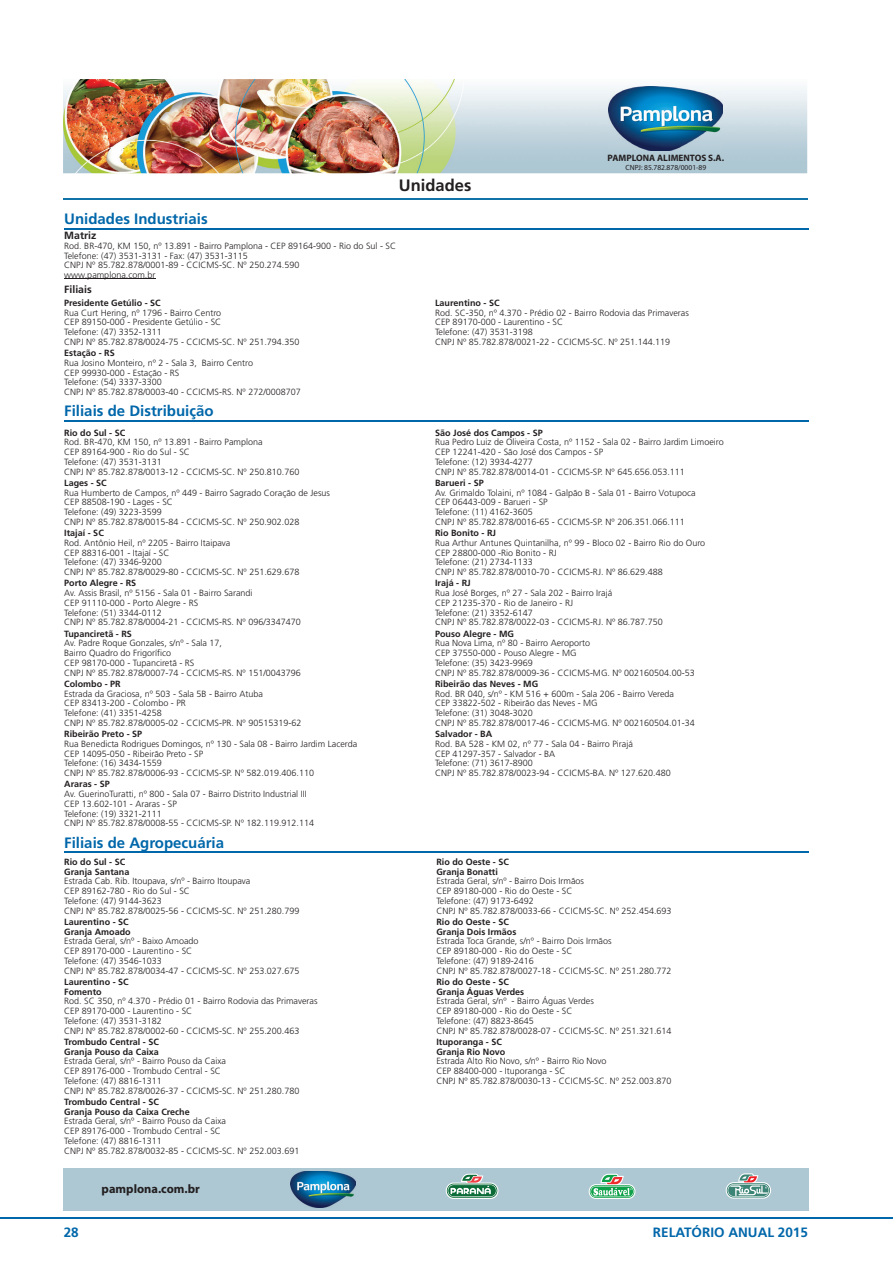
<style>
.page{position:relative;width:893px;height:1263px;background:#fff}
.page>*{position:absolute;margin:0;border:0;box-sizing:border-box;transform-origin:0 0}
.t1{font:700 16.5px "Frutiger";color:#231f20}
.t2{font:700 15px "Frutiger";color:#0067aa}
.t3{font:700 13.5px "Frutiger";color:#0067aa}
.t4{font:700 12.45px "Myriad Pro";color:#231f20}
.t5{font:700 10.5px "Frutiger";color:#231f20}
.t6{font:700 9.3px "Myriad Pro";color:#231f20}
.t7{font:300 9px/9.8px "Frutiger";color:#231f20}
.t8{font:700 9px/9.8px "Frutiger";color:#231f20}
.t9{font:7.5px "Myriad Pro";color:#231f20}
</style>
<div class="page">
<hr style="left:0;top:1218px;width:893px;height:1px;background:#0067aa">
<img style="left:63px;top:79px;width:744px;height:94px">
<img style="left:609px;top:86px;width:114px;height:65px">
<div style="left:63px;top:1168px;width:746px;height:42px;background:#adc7d3"></div>
<svg style="left:589px;top:1184px;width:46px;height:15px"></svg>
<svg style="left:590px;top:1174px;width:44px;height:24px"></svg>
<img style="left:290px;top:1171px;width:65px;height:37px">
<svg style="left:446px;top:1182px;width:52px;height:17px"></svg>
<svg style="left:447px;top:1174px;width:50px;height:24px"></svg>
<svg style="left:726px;top:1182px;width:45px;height:16px"></svg>
<svg style="left:727px;top:1173px;width:43px;height:24px"></svg>
<hr style="left:63px;top:198px;width:744px;height:1px;background:#1073a7">
<hr style="left:64px;top:228px;width:744px;height:2px;background:#0067aa">
<hr style="left:64px;top:279px;width:91px;height:1px;background:#231f20">
<hr style="left:64px;top:420px;width:744px;height:2px;background:#0067aa">
<hr style="left:64px;top:851px;width:744px;height:2px;background:#0067aa">
<h1 class="t1" style="left:399px;top:176px;width:74px">Unidades</h1>
<p class="t6" style="left:608px;top:152px;width:118px">PAMPLONA ALIMENTOS S.A.</p>
<p class="t9" style="left:626px;top:163px;width:82px">CNPJ: 85.782.878/0001-89</p>
<h2 class="t2" style="left:64px;top:210px;width:145px">Unidades Industriais</h2>
<p class="t5" style="left:64px;top:229px;width:34px">Matriz</p>
<p class="t7" style="left:64px;top:241px;width:333px">Rod. BR-470, KM 150, nº 13.891 - Bairro Pamplona - CEP 89164-900 - Rio do Sul - SC Telefone: (47) 3531-3131 - Fax: (47) 3531-3115<br>CNPJ Nº 85.782.878/0001-89 - CCICMS-SC. Nº 250.274.590<br>www.pamplona.com.br</p>
<p class="t5" style="left:64px;top:283px;width:29px">Filiais</p>
<p class="t8" style="left:64px;top:298px;width:98px">Presidente Getúlio - SC</p>
<p class="t7" style="left:64px;top:308px;width:237px">Rua Curt Hering, nº 1796 - Bairro Centro<br>CEP 89150-000 - Presidente Getúlio - SC<br>Telefone: (47) 3352-1311<br>CNPJ Nº 85.782.878/0024-75 - CCICMS-SC. Nº 251.794.350</p>
<p class="t8" style="left:64px;top:348px;width:52px">Estação - RS</p>
<p class="t7" style="left:64px;top:358px;width:238px">Rua Josino Monteiro, nº 2 - Sala 3, Bairro Centro<br>CEP 99930-000 - Estação - RS<br>Telefone: (54) 3337-3300<br>CNPJ Nº 85.782.878/0003-40 - CCICMS-RS. Nº 272/0008707</p>
<h2 class="t2" style="left:64px;top:402px;width:151px">Filiais de Distribuição</h2>
<p class="t8" style="left:64px;top:427px;width:63px">Rio do Sul - SC</p>
<p class="t7" style="left:64px;top:437px;width:237px">Rod. BR-470, KM 150, nº 13.891 - Bairro Pamplona<br>CEP 89164-900 - Rio do Sul - SC<br>Telefone: (47) 3531-3131<br>CNPJ Nº 85.782.878/0013-12 - CCICMS-SC. Nº 250.810.760</p>
<p class="t8" style="left:64px;top:478px;width:44px">Lages - SC</p>
<p class="t7" style="left:64px;top:488px;width:267px">Rua Humberto de Campos, nº 449 - Bairro Sagrado Coração de Jesus CEP 88508-190 - Lages - SC<br>Telefone: (49) 3223-3599<br>CNPJ Nº 85.782.878/0015-84 - CCICMS-SC. Nº 250.902.028</p>
<p class="t8" style="left:64px;top:528px;width:41px">Itajaí - SC</p>
<p class="t7" style="left:64px;top:538px;width:237px">Rod. Antônio Heil, nº 2205 - Bairro Itaipava<br>CEP 88316-001 - Itajaí - SC<br>Telefone: (47) 3346-9200<br>CNPJ Nº 85.782.878/0029-80 - CCICMS-SC. Nº 251.629.678</p>
<p class="t8" style="left:64px;top:578px;width:73px">Porto Alegre - RS</p>
<p class="t7" style="left:64px;top:588px;width:238px">Av. Assis Brasil, nº 5156 - Sala 01 - Bairro Sarandi<br>CEP 91110-000 - Porto Alegre - RS<br>Telefone: (51) 3344-0112<br>CNPJ Nº 85.782.878/0004-21 - CCICMS-RS. Nº 096/3347470</p>
<p class="t8" style="left:64px;top:628px;width:69px">Tupanciretã - RS</p>
<p class="t7" style="left:64px;top:638px;width:238px">Av. Padre Roque Gonzales, s/nº - Sala 17,<br>Bairro Quadro do Frigorífico<br>CEP 98170-000 - Tupanciretã - RS<br>CNPJ Nº 85.782.878/0007-74 - CCICMS-RS. Nº 151/0043796</p>
<p class="t8" style="left:64px;top:679px;width:58px">Colombo - PR</p>
<p class="t7" style="left:64px;top:688px;width:239px">Estrada da Graciosa, nº 503 - Sala 5B - Bairro Atuba<br>CEP 83413-200 - Colombo - PR<br>Telefone: (41) 3351-4258<br>CNPJ Nº 85.782.878/0005-02 - CCICMS-PR. Nº 90515319-62</p>
<p class="t8" style="left:64px;top:729px;width:79px">Ribeirão Preto - SP</p>
<p class="t7" style="left:64px;top:739px;width:294px">Rua Benedicta Rodrigues Domingos, nº 130 - Sala 08 - Bairro Jardim Lacerda CEP 14095-050 - Ribeirão Preto - SP<br>Telefone: (16) 3434-1559<br>CNPJ Nº 85.782.878/0006-93 - CCICMS-SP. Nº 582.019.406.110</p>
<p class="t8" style="left:64px;top:779px;width:47px">Araras - SP</p>
<p class="t7" style="left:64px;top:789px;width:251px">Av. GuerinoTuratti, nº 800 - Sala 07 - Bairro Distrito Industrial III CEP 13.602-101 - Araras - SP<br>Telefone: (19) 3321-2111<br>CNPJ Nº 85.782.878/0008-55 - CCICMS-SP. Nº 182.119.912.114</p>
<h2 class="t2" style="left:64px;top:833px;width:161px">Filiais de Agropecuária</h2>
<p class="t8" style="left:64px;top:857px;width:67px">Rio do Sul - SC<br>Granja Santana</p>
<p class="t7" style="left:64px;top:876px;width:237px">Estrada Cab. Rib. Itoupava, s/nº - Bairro Itoupava<br>CEP 89162-780 - Rio do Sul - SC<br>Telefone: (47) 9144-3623<br>CNPJ Nº 85.782.878/0025-56 - CCICMS-SC. Nº 251.280.799</p>
<p class="t8" style="left:64px;top:917px;width:68px">Laurentino - SC<br>Granja Amoado</p>
<p class="t7" style="left:64px;top:936px;width:237px">Estrada Geral, s/nº - Baixo Amoado<br>CEP 89170-000 - Laurentino - SC<br>Telefone: (47) 3546-1033<br>CNPJ Nº 85.782.878/0034-47 - CCICMS-SC. Nº 253.027.675</p>
<p class="t8" style="left:64px;top:977px;width:66px">Laurentino - SC<br>Fomento</p>
<p class="t7" style="left:64px;top:996px;width:255px">Rod. SC 350, nº 4.370 - Prédio 01 - Bairro Rodovia das Primaveras CEP 89170-000 - Laurentino - SC<br>Telefone: (47) 3531-3182<br>CNPJ Nº 85.782.878/0002-60 - CCICMS-SC. Nº 255.200.463</p>
<p class="t8" style="left:64px;top:1037px;width:96px">Trombudo Central - SC<br>Granja Pouso da Caixa</p>
<p class="t7" style="left:64px;top:1056px;width:237px">Estrada Geral, s/nº - Bairro Pouso da Caixa<br>CEP 89176-000 - Trombudo Central - SC<br>Telefone: (47) 8816-1311<br>CNPJ Nº 85.782.878/0026-37 - CCICMS-SC. Nº 251.280.780</p>
<p class="t8" style="left:64px;top:1097px;width:127px">Trombudo Central - SC<br>Granja Pouso da Caixa Creche</p>
<p class="t7" style="left:64px;top:1116px;width:237px">Estrada Geral, s/nº - Bairro Pouso da Caixa<br>CEP 89176-000 - Trombudo Central - SC<br>Telefone: (47) 8816-1311<br>CNPJ Nº 85.782.878/0032-85 - CCICMS-SC. Nº 252.003.691</p>
<h3 class="t4" style="left:102px;top:1181px;width:100px">pamplona.com.br</h3>
<p class="t8" style="left:435px;top:298px;width:66px">Laurentino - SC</p>
<p class="t7" style="left:435px;top:308px;width:255px">Rod. SC-350, nº 4.370 - Prédio 02 - Bairro Rodovia das Primaveras CEP 89170-000 - Laurentino - SC<br>Telefone: (47) 3531-3198<br>CNPJ Nº 85.782.878/0021-22 - CCICMS-SC. Nº 251.144.119</p>
<p class="t8" style="left:435px;top:427px;width:109px">São José dos Campos - SP</p>
<p class="t7" style="left:435px;top:437px;width:290px">Rua Pedro Luiz de Oliveira Costa, nº 1152 - Sala 02 - Bairro Jardim Limoeiro CEP 12241-420 - São José dos Campos - SP<br>Telefone: (12) 3934-4277<br>CNPJ Nº 85.782.878/0014-01 - CCICMS-SP. Nº 645.656.053.111</p>
<p class="t8" style="left:435px;top:478px;width:50px">Barueri - SP</p>
<p class="t7" style="left:435px;top:488px;width:262px">Av. Grimaldo Tolaini, nº 1084 - Galpão B - Sala 01 - Bairro Votupoca CEP 06443-009 - Barueri - SP<br>Telefone: (11) 4162-3605<br>CNPJ Nº 85.782.878/0016-65 - CCICMS-SP. Nº 206.351.066.111</p>
<p class="t8" style="left:435px;top:528px;width:63px">Rio Bonito - RJ</p>
<p class="t7" style="left:435px;top:538px;width:272px">Rua Arthur Antunes Quintanilha, nº 99 - Bloco 02 - Bairro Rio do Ouro CEP 28800-000 -Rio Bonito - RJ<br>Telefone: (21) 2734-1133<br>CNPJ Nº 85.782.878/0010-70 - CCICMS-RJ. Nº 86.629.488</p>
<p class="t8" style="left:435px;top:578px;width:37px">Irajá - RJ</p>
<p class="t7" style="left:435px;top:588px;width:229px">Rua José Borges, nº 27 - Sala 202 - Bairro Irajá<br>CEP 21235-370 - Rio de Janeiro - RJ<br>Telefone: (21) 3352-6147<br>CNPJ Nº 85.782.878/0022-03 - CCICMS-RJ. Nº 86.787.750</p>
<p class="t8" style="left:435px;top:628px;width:80px">Pouso Alegre - MG</p>
<p class="t7" style="left:435px;top:638px;width:261px">Rua Nova Lima, nº 80 - Bairro Aeroporto<br>CEP 37550-000 - Pouso Alegre - MG<br>Telefone: (35) 3423-9969<br>CNPJ Nº 85.782.878/0009-36 - CCICMS-MG. Nº 002160504.00-53</p>
<p class="t8" style="left:435px;top:679px;width:105px">Ribeirão das Neves - MG</p>
<p class="t7" style="left:435px;top:688px;width:261px">Rod. BR 040, s/nº - KM 516 + 600m - Sala 206 - Bairro Vereda<br>CEP 33822-502 - Ribeirão das Neves - MG<br>Telefone: (31) 3048-3020<br>CNPJ Nº 85.782.878/0017-46 - CCICMS-MG. Nº 002160504.01-34</p>
<p class="t8" style="left:435px;top:729px;width:59px">Salvador - BA</p>
<p class="t7" style="left:435px;top:739px;width:237px">Rod. BA 528 - KM 02, nº 77 - Sala 04 - Bairro Pirajá<br>CEP 41297-357 - Salvador - BA<br>Telefone: (71) 3617-8900<br>CNPJ Nº 85.782.878/0023-94 - CCICMS-BA. Nº 127.620.480</p>
<p class="t8" style="left:436px;top:857px;width:74px">Rio do Oeste - SC<br>Granja Bonatti</p>
<p class="t7" style="left:436px;top:876px;width:237px">Estrada Geral, s/nº - Bairro Dois Irmãos<br>CEP 89180-000 - Rio do Oeste - SC<br>Telefone: (47) 9173-6492<br>CNPJ Nº 85.782.878/0033-66 - CCICMS-SC. Nº 252.454.693</p>
<p class="t8" style="left:436px;top:917px;width:82px">Rio do Oeste - SC<br>Granja Dois Irmãos</p>
<p class="t7" style="left:436px;top:936px;width:237px">Estrada Toca Grande, s/nº - Bairro Dois Irmãos<br>CEP 89180-000 - Rio do Oeste - SC<br>Telefone: (47) 9189-2416<br>CNPJ Nº 85.782.878/0027-18 - CCICMS-SC. Nº 251.280.772</p>
<p class="t8" style="left:436px;top:977px;width:89px">Rio do Oeste - SC<br>Granja Águas Verdes</p>
<p class="t7" style="left:436px;top:996px;width:237px">Estrada Geral, s/nº - Bairro Águas Verdes<br>CEP 89180-000 - Rio do Oeste - SC<br>Telefone: (47) 8823-8645<br>CNPJ Nº 85.782.878/0028-07 - CCICMS-SC. Nº 251.321.614</p>
<p class="t8" style="left:436px;top:1037px;width:71px">Ituporanga - SC<br>Granja Rio Novo</p>
<p class="t7" style="left:436px;top:1056px;width:237px">Estrada Alto Rio Novo, s/nº - Bairro Rio Novo<br>CEP 88400-000 - Ituporanga - SC<br>CNPJ Nº 85.782.878/0030-13 - CCICMS-SC. Nº 252.003.870</p>
<h3 class="t3" style="left:64px;top:1224px;width:17px">28</h3>
<h3 class="t3" style="left:653px;top:1224px;width:156px">RELATÓRIO ANUAL 2015</h3>
</div>
